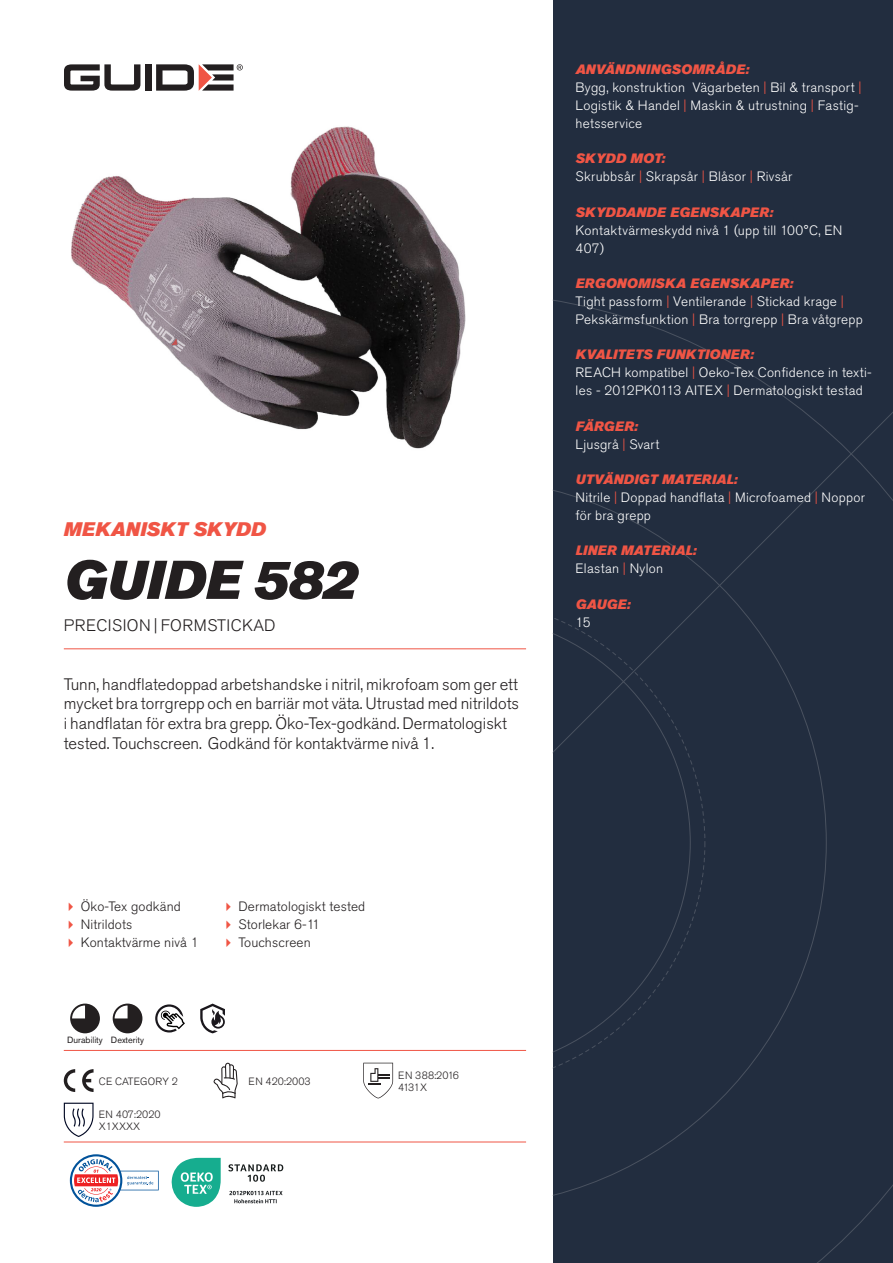
<style>
.page{position:relative;width:893px;height:1263px;background:#fff}
.page>*{position:absolute;margin:0;border:0;box-sizing:border-box;transform-origin:0 0}
.Rubrik{font:italic 54px "Akzidenz Grotesk Pro Super";color:#231f20}
.Överrubrik{font:italic 19.5px "Akzidenz Grotesk Pro Super";letter-spacing:.01em;color:#f05545}
.Ingress{font:300 16.5px/19.8px "Akzidenz Grotesk Pro";color:#231f20}
.Product_-_AltSegment{font:300 16.5px "Akzidenz Grotesk Pro";letter-spacing:.03em;color:#231f20}
.Produkt_-_Brödtext{font:300 13.5px/18px "Akzidenz Grotesk Pro";letter-spacing:.02em;color:#fff}
.Produkt_-_Namn{font:italic 13.5px "Akzidenz Grotesk Pro Super";letter-spacing:.015em;color:#f05545}
.t1{font:300 13.5px "Akzidenz Grotesk Pro";letter-spacing:.01em;color:#231f20}
.t2{font:300 10.5px "Akzidenz Grotesk Pro";color:#231f20}
.Produkt_-_Egenskaper{font:9px "Akzidenz Grotesk Pro";color:#231f20}
.s1{color:#f05545}
</style>
<div class="page">
<div style="left:145px;top:64px;width:7px;height:27px;background:#231f20"></div>
<svg style="left:156px;top:64px;width:87px;height:27px"></svg>
<svg style="left:64px;top:64px;width:76px;height:27px"></svg>
<div style="left:553px;top:0;width:340px;height:1263px;background:#222d3f"></div>
<svg style="left:553px;top:300px;width:340px;height:963px"></svg>
<hr style="left:64px;top:1050px;width:462px;height:1px;background:#f05545">
<hr style="left:64px;top:1142px;width:462px;height:1px;background:#f05545">
<svg style="left:70px;top:1003px;width:30px;height:30px"></svg>
<svg style="left:113px;top:1003px;width:29px;height:30px"></svg>
<svg style="left:155px;top:1004px;width:30px;height:28px"></svg>
<svg style="left:200px;top:1003px;width:25px;height:30px"></svg>
<svg style="left:64px;top:1069px;width:11px;height:23px"></svg>
<svg style="left:82px;top:1069px;width:12px;height:23px"></svg>
<svg style="left:214px;top:1063px;width:24px;height:35px"></svg>
<svg style="left:363px;top:1063px;width:30px;height:35px"></svg>
<svg style="left:64px;top:1103px;width:30px;height:34px"></svg>
<svg style="left:70px;top:1154px;width:89px;height:53px"></svg>
<svg style="left:172px;top:1158px;width:49px;height:49px"></svg>
<svg style="left:228px;top:1164px;width:55px;height:18px"></svg>
<svg style="left:229px;top:1191px;width:54px;height:12px"></svg>
<img style="left:71px;top:126px;width:395px;height:323px">
<hr style="left:64px;top:648px;width:462px;height:1px;background:#f05545">
<p class="Överrubrik" style="left:64px;top:517px;width:204px">MEKANISKT SKYDD</p>
<p class="Rubrik" style="left:64px;top:545px;width:295px">GUIDE 582</p>
<p class="Product_-_AltSegment" style="left:64px;top:615px;width:213px">PRECISION | FORMSTICKAD</p>
<p class="Ingress" style="left:64px;top:674px;width:457px">Tunn, handflatedoppad arbetshandske i nitril, mikrofoam som ger ett mycket bra torrgrepp och en barriär mot väta. Utrustad med nitrildots i handflatan för extra bra grepp. Öko-Tex-godkänd. Dermatologiskt tested. Touchscreen. Godkänd för kontaktvärme nivå 1.</p>
<p class="Produkt_-_Namn" style="left:576px;top:60px;width:175px">ANVÄNDNINGSOMRÅDE:</p>
<p class="Produkt_-_Brödtext" style="left:576px;top:78px;width:287px">Bygg, konstruktion Vägarbeten <span class="s1">|</span> Bil &amp; transport <span class="s1">|<br></span>Logistik &amp; Handel <span class="s1">|</span> Maskin &amp; utrustning <span class="s1">|</span> Fastig&shy;hetsservice</p>
<p class="Produkt_-_Namn" style="left:576px;top:150px;width:91px">SKYDD MOT:</p>
<p class="Produkt_-_Brödtext" style="left:576px;top:168px;width:218px">Skrubbsår <span class="s1">|</span> Skrapsår <span class="s1">|</span> Blåsor <span class="s1">|</span> Rivsår</p>
<p class="Produkt_-_Namn" style="left:576px;top:203px;width:199px">SKYDDANDE EGENSKAPER:</p>
<p class="Produkt_-_Brödtext" style="left:576px;top:221px;width:268px">Kontaktvärmeskydd nivå 1 (upp till 100°C, EN<br>407)</p>
<p class="Produkt_-_Namn" style="left:576px;top:274px;width:219px">ERGONOMISKA EGENSKAPER:</p>
<p class="Produkt_-_Brödtext" style="left:576px;top:292px;width:289px">Tight passform <span class="s1">|</span> Ventilerande <span class="s1">|</span> Stickad krage <span class="s1">|<br></span>Pekskärmsfunktion <span class="s1">|</span> Bra torrgrepp <span class="s1">|</span> Bra våtgrepp</p>
<p class="Produkt_-_Namn" style="left:576px;top:346px;width:180px">KVALITETS FUNKTIONER:</p>
<p class="Produkt_-_Brödtext" style="left:576px;top:364px;width:298px">REACH kompatibel <span class="s1">|</span> Oeko-Tex Confidence in texti&shy;les - 2012PK0113 AITEX <span class="s1">|</span> Dermatologiskt testad</p>
<p class="Produkt_-_Namn" style="left:576px;top:417px;width:64px">FÄRGER:</p>
<p class="Produkt_-_Brödtext" style="left:576px;top:435px;width:85px">Ljusgrå <span class="s1">|</span> Svart</p>
<p class="Produkt_-_Namn" style="left:576px;top:470px;width:163px">UTVÄNDIGT MATERIAL:</p>
<p class="Produkt_-_Brödtext" style="left:576px;top:488px;width:291px">Nitrile <span class="s1">|</span> Doppad handflata <span class="s1">|</span> Microfoamed <span class="s1">|</span> Noppor för bra grepp</p>
<p class="Produkt_-_Namn" style="left:576px;top:542px;width:122px">LINER MATERIAL:</p>
<p class="Produkt_-_Brödtext" style="left:576px;top:560px;width:89px">Elastan <span class="s1">|</span> Nylon</p>
<p class="Produkt_-_Namn" style="left:576px;top:595px;width:56px">GAUGE:</p>
<p class="Produkt_-_Brödtext" style="left:576px;top:613px;width:17px">15</p>
<p class="t1" style="left:81px;top:898px;width:102px">Öko-Tex godkänd</p>
<p class="t1" style="left:81px;top:916px;width:53px">Nitrildots</p>
<p class="t1" style="left:81px;top:934px;width:119px">Kontaktvärme nivå 1</p>
<p class="t1" style="left:238px;top:898px;width:128px">Dermatologiskt tested</p>
<p class="t1" style="left:238px;top:916px;width:83px">Storlekar 6-11</p>
<p class="t1" style="left:238px;top:934px;width:74px">Touchscreen</p>
<p class="Produkt_-_Egenskaper" style="left:67px;top:1034px;width:37px">Durability</p>
<p class="Produkt_-_Egenskaper" style="left:111px;top:1034px;width:35px">Dexterity</p>
<p class="t2" style="left:99px;top:1074px;width:81px">CE CATEGORY 2</p>
<p class="t2" style="left:248px;top:1074px;width:64px">EN 420:2003</p>
<p class="t2" style="left:99px;top:1107px;width:63px">EN 407:2020</p>
<p class="t2" style="left:99px;top:1119px;width:43px">X1XXXX</p>
<p class="t2" style="left:398px;top:1068px;width:62px">EN 388:2016</p>
<p class="t2" style="left:398px;top:1080px;width:30px">4131X</p>
</div>
